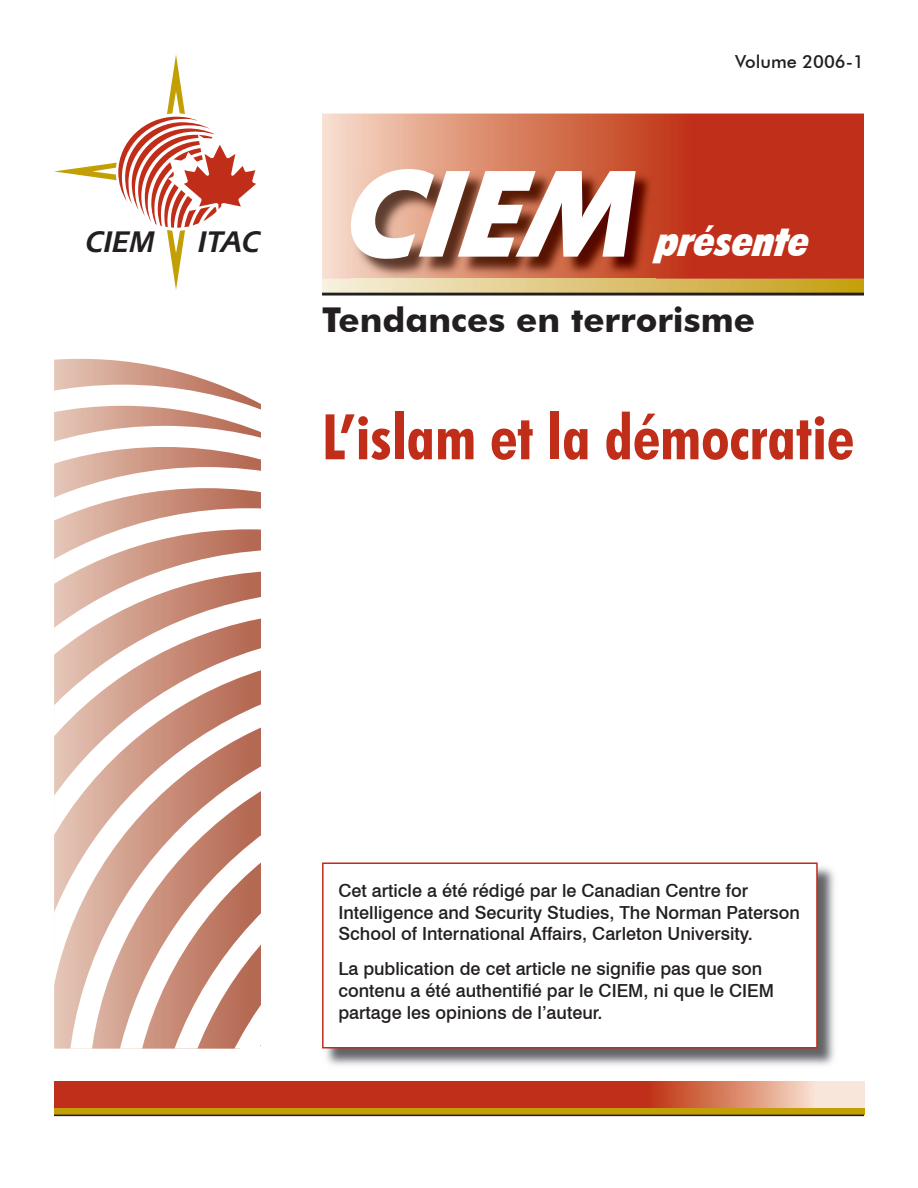
<style>
.page{position:relative;width:918px;height:1188px;background:#fff}
.page>*{position:absolute;margin:0;border:0;box-sizing:border-box;transform-origin:0 0}
.t1{font:italic 700 119.7px "Futura BT";color:#fff}
.t2{font:700 condensed 63px "Futura BT";color:#c02d19}
.t3{font:italic 900 condensed 42.75px "Futura BT";color:#fff}
.t4{font:700 34.2px "Futura BT";color:#231f20}
.t5{font:italic 30.9px "Erie Black Plain";color:#231f20;scale:.91 1}
.t6{font:500 18px/21.6px "Swiss 721 BT";color:#231f20}
.t7{font:500 18px "Futura BT";color:#231f20}
</style>
<div class="page">
<img style="left:54px;top:359px;width:133px;height:15px">
<svg style="left:54px;top:374px;width:206px;height:41px"></svg>
<svg style="left:54px;top:415px;width:206px;height:42px"></svg>
<svg style="left:54px;top:457px;width:206px;height:41px"></svg>
<svg style="left:54px;top:498px;width:206px;height:51px"></svg>
<svg style="left:54px;top:549px;width:206px;height:42px"></svg>
<svg style="left:54px;top:591px;width:206px;height:41px"></svg>
<svg style="left:54px;top:632px;width:206px;height:41px"></svg>
<svg style="left:54px;top:673px;width:206px;height:376px"></svg>
<svg style="left:67px;top:714px;width:193px;height:335px"></svg>
<svg style="left:109px;top:755px;width:151px;height:294px"></svg>
<svg style="left:151px;top:797px;width:109px;height:252px"></svg>
<svg style="left:322px;top:114px;width:542px;height:165px;background:#cc5941"></svg>
<svg style="left:322px;top:279px;width:542px;height:14px;background:#d8c174"></svg>
<hr style="left:322px;top:293px;width:542px;height:3px;background:#231f20">
<img style="left:352px;top:169px;width:303px;height:111px">
<svg style="left:54px;top:1081px;width:810px;height:27px;background:#c84b35"></svg>
<div style="left:54px;top:1108px;width:810px;height:7px;background:#c39f06"></div>
<hr style="left:54px;top:1115px;width:810px;height:1px;background:#231f20">
<svg style="left:54px;top:55px;width:202px;height:235px"></svg>
<img style="left:326px;top:867px;width:509px;height:199px">
<div style="left:323px;top:863px;width:494px;height:185px;background:#fff"></div>
<div style="left:322px;top:863px;width:496px;height:186px;border:2px solid #c02d19"></div>
<div style="left:240px;top:1046px;width:28px;height:9px;background:#fff"></div>
<h3 class="t5" style="left:84px;top:221px;width:202px">CIEM ITAC</h3>
<p class="t7" style="left:735px;top:50px;width:130px">Volume 2006-1</p>
<h1 class="t1" style="left:340px;top:141px;width:316px">CIEM</h1>
<h3 class="t3" style="left:655px;top:215px;width:161px">présente</h3>
<h3 class="t4" style="left:322px;top:299px;width:434px">Tendances en terrorisme</h3>
<h2 class="t2" style="left:322px;top:399px;width:533px">L’islam et la démocratie</h2>
<p class="t6" style="left:338px;top:880px;width:463px">Cet article a été rédigé par le Canadian Centre for<br>Intelligence and Security Studies, The Norman Paterson<br>School of International Affairs, Carleton University.</p>
<p class="t6" style="left:338px;top:958px;width:437px">La publication de cet article ne signifie pas que son contenu a été authentifié par le CIEM, ni que le CIEM partage les opinions de l’auteur.</p>
</div>
